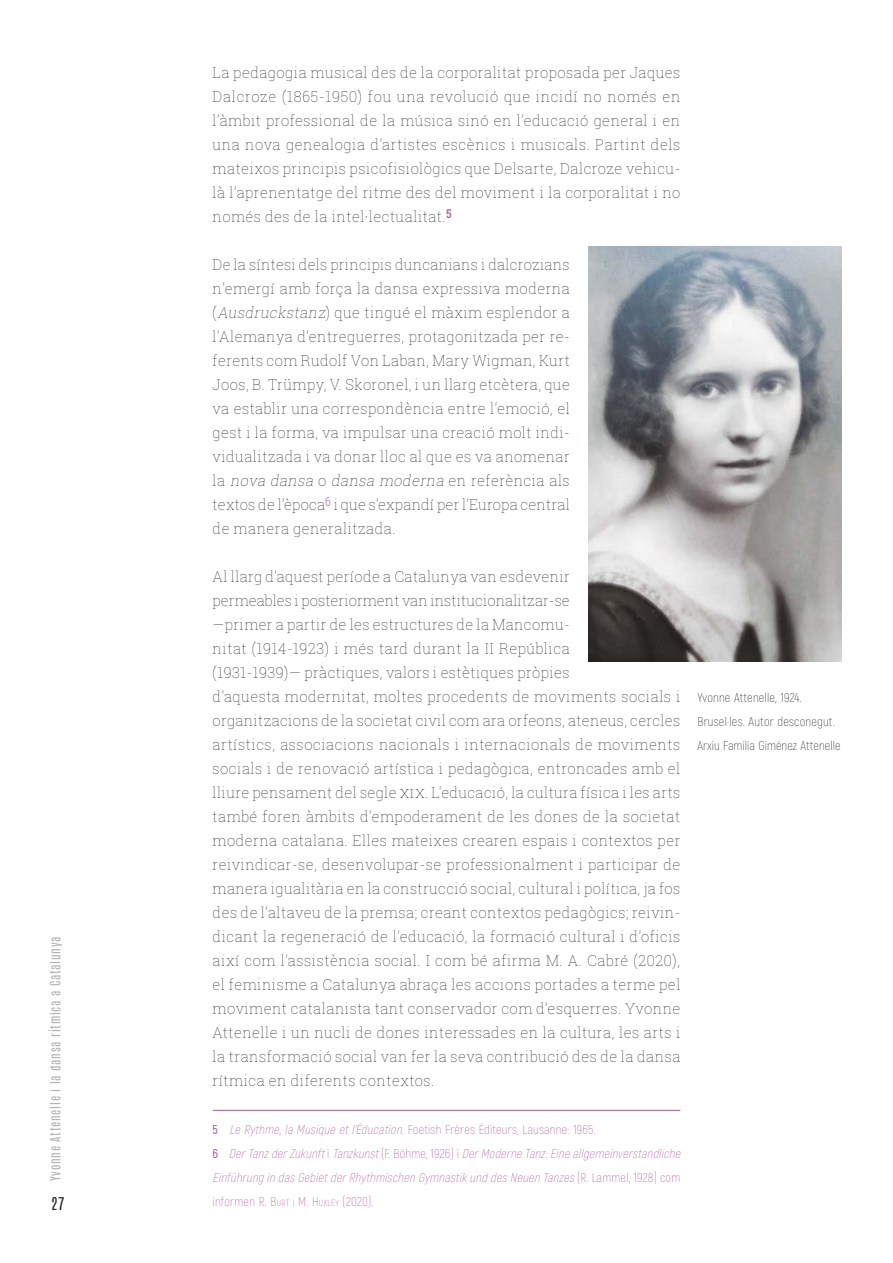
<style>
.page{position:relative;width:893px;height:1263px;background:#fff}
.page>*{position:absolute;margin:0;border:0;box-sizing:border-box;transform-origin:0 0}
.Cos_de_text{font:100 15px/24px "Roboto Slab";letter-spacing:.035em;color:#2b2b2a;text-align:justify}
.NOTA_bloc_al_peu{font:15px "Antonio";color:#2b2b2a}
.NOTA_bloc_al_peu-2{font:italic 200 12.75px/24px "Akrobat";color:#b162a2}
.Peu_de_foto{font:200 12.75px/24px "Akrobat";letter-spacing:.015em;color:#2b2b2a}
.NOTA_bloc_al_peu-3{font:200 12.75px "Akrobat";letter-spacing:.015em;color:#b162a2}
.NOTA_bloc_al_peu-4{font:12px "Antonio";letter-spacing:.065em;color:#b4b4b3}
.s1{font-style:italic}
.s2{font-size:15.75px}
.s3{font-weight:600}
.s4{font-weight:600;font-style:normal}
.s5{font-style:normal}
.s6{font-style:normal;font-size:8.85px}
</style>
<div class="page">
<hr style="left:213px;top:1110px;width:467px;height:1px;background:#b162a2">
<img style="left:588px;top:246px;width:254px;height:415px">
<p class="NOTA_bloc_al_peu-4" style="left:47px;top:1181px;width:246px;rotate:-90deg">Yvonne Attenelle i la dansa rítmica a Catalunya</p>
<p class="NOTA_bloc_al_peu" style="left:51px;top:1193px;width:15px">27</p>
<p class="Cos_de_text" style="left:213px;top:60px;width:469px">La pedagogia musical des de la corporalitat proposada per Jaques Dalcroze (1865-1950) fou una revolució que incidí no només en l’àmbit professional de la música sinó en l’educació general i en una nova genealogia d’artistes escènics i musicals. Partint dels mateixos principis psicofisiològics que Delsarte, Dalcroze vehicu&shy;là l’aprenentatge del ritme des del moviment i la corporalitat i no només des de la intel·lectualitat.<sup>5</sup></p>
<p class="Cos_de_text" style="left:213px;top:252px;width:359px">De la síntesi dels principis duncanians i dalcrozians n’emergí amb força la dansa expressiva moderna (<span class="s1">Ausdruckstanz</span>) que tingué el màxim esplendor a l’Alemanya d’entreguerres, protagonitzada per re&shy;ferents com Rudolf Von Laban, Mary Wigman, Kurt Joos, B. Trümpy, V. Skoronel, i un llarg etcètera, que va establir una correspondència entre l’emoció, el gest i la forma, va impulsar una creació molt indi&shy;vidualitzada i va donar lloc al que es va anomenar l a <span class="s1">nova dansa</span> o <span class="s1">dansa moderna</span> e n r e f e r è n c i a a l s textos de l’època<sup>6</sup> i que s’expandí per l’Europa central de manera generalitzada.</p>
<p class="Cos_de_text" style="left:213px;top:564px;width:469px;text-align:left">Al llarg d’aquest període a Catalunya van esdevenir<br>permeables i posteriorment van institucionalitzar-se<br>—primer a partir de les estructures de la Mancomu-<br>nitat (1914-1923) i més tard durant la II República<br>(1931-1939)— pràctiques, valors i estètiques pròpies<br>d’aquesta modernitat, moltes procedents de moviments socials i organitzacions de la societat civil com ara orfeons, ateneus, cercles artístics, associacions nacionals i internacionals de moviments socials i de renovació artística i pedagògica, entroncades amb el lliure pensament del segle <span class="s2">xix</span>. L’educació, la cultura física i les arts també foren àmbits d’empoderament de les dones de la societat moderna catalana. Elles mateixes crearen espais i contextos per reivindicar-se, desenvolupar-se professionalment i participar de manera igualitària en la construcció social, cultural i política, ja fos des de l’altaveu de la premsa; creant contextos pedagògics; reivin&shy;dicant la regeneració de l’educació, la formació cultural i d’oficis així com l’assistència social. I com bé afirma M. A. Cabré (2020), el feminisme a Catalunya abraça les accions portades a terme pel moviment catalanista tant conservador com d’esquerres. Yvonne Attenelle i un nucli de dones interessades en la cultura, les arts i la transformació social van fer la seva contribució des de la dansa rítmica en diferents contextos.</p>
<p class="NOTA_bloc_al_peu-3" style="left:213px;top:1122px;width:385px"><span class="s3">5</span> <span class="s1">Le Rythme,la Musique etl’Éducation</span>. Foetish Frères Éditeurs, Lausanne: 1965.</p>
<p class="NOTA_bloc_al_peu-2" style="left:213px;top:1141px;width:472px"><span class="s4">6</span> DerTanzderZukunft<span class="s5">i</span> Tanzkunst<span class="s5">( F. B ö h m e , 1 9 2 6 ) i</span> DerModerne Tanz:Eine allgemeinverstandliche<br>Einführung in dasGebietderRhythmischen Gymnastikund desNeuen Tanzes<span class="s5">( R . L a m m e l , 1 9 2 8 ) c o m informen</span> <span class="s5">R. B</span><span class="s6">URT I</span> <span class="s5">M. H</span><span class="s6">UXLEY</span> <span class="s5">(2020).</span></p>
<p class="Peu_de_foto" style="left:697px;top:685px;width:145px">Yvonne Attenelle, 1924.<br>Brusel·les. Autor desconegut.<br>Arxiu Família Giménez Attenelle</p>
</div>
